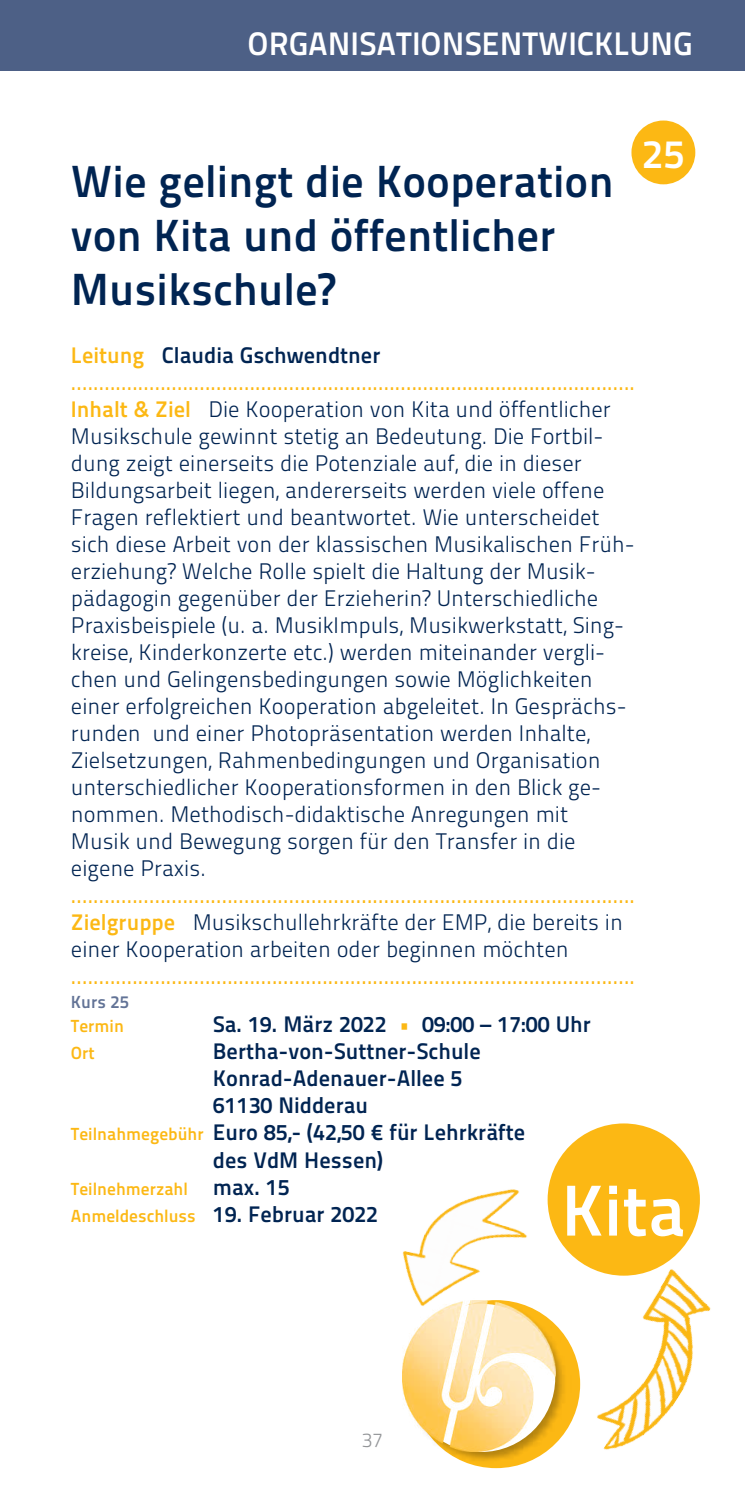
<style>
.page{position:relative;width:745px;height:1489px;background:#fff}
.page>*{position:absolute;margin:0;border:0;box-sizing:border-box;transform-origin:0 0}
.t1{font:72px "Titillium Maps 26 L 750 wt";color:#fff}
.t2{font:45px/54px "Titillium Maps 26 L 750 wt";color:#002452}
.t3{font:40px "Titillium Maps 26 L 750 wt";color:#fff}
.t4{font:32.5px "Titillium Maps 26 L 750 wt";color:#fff}
.t5{font:22.5px/27px "Titillium Maps 26 L 250 wt";color:#002452}
.t6{font:22.5px "Titillium Maps 26 L 500 wt";color:#fcb814}
.t7{font:22.5px "Titillium Maps 26 L 750 wt";color:#002452}
.t8{font:20px "Titillium Maps 26 L 250 wt";color:#939598}
.t9{font:17.5px/27px "Titillium Maps 26 L 750 wt";color:#fcb814}
.t10{font:17.5px "Titillium Maps 26 L 750 wt";color:#627396}
.s1{color:#fcb814}
.s2{font-family:"Titillium Maps 26 L 750 wt";color:#fcb814}
.s3{font-size:17.5px;color:#fcb814}
.s4{font-size:22.5px;color:#002452}
</style>
<div class="page">
<div style="left:0;top:0;width:744px;height:71px;background:#4d6086"></div>
<div style="left:631px;top:120px;width:63px;height:64px;background:#fcb814;border-radius:50%"></div>
<div style="left:547px;top:1123px;width:152px;height:152px;background:#fcb814;border-radius:50%"></div>
<img style="left:445px;top:1451px;width:96px;height:18px">
<img style="left:402px;top:1332px;width:139px;height:119px">
<img style="left:541px;top:1247px;width:170px;height:208px">
<img style="left:402px;top:1166px;width:153px;height:166px">
<h3 class="t4" style="left:247px;top:33px;width:446px">ORGANISATIONSENTWICKLUNG</h3>
<h2 class="t2" style="left:71px;top:159px;width:544px">Wie gelingt die Kooperation von Kita und öffentlicher<br>Musikschule?</h2>
<h3 class="t3" style="left:641px;top:141px;width:44px">25</h3>
<p class="t7" style="left:71px;top:347px;width:311px"><span class="s1">Leitung</span> Claudia Gschwendtner</p>
<p class="t6" style="left:71px;top:374px;width:565px">.....................................................................................................</p>
<p class="t5" style="left:71px;top:398px;width:565px"><span class="s2">Inhalt &amp; Ziel</span> Die Kooperation von Kita und öffentlicher Musikschule gewinnt stetig an Bedeutung. Die Fortbil&shy;dung zeigt einerseits die Potenziale auf, die in dieser Bildungsarbeit liegen, andererseits werden viele offene Fragen reflektiert und beantwortet. Wie unterscheidet sich diese Arbeit von der klassischen Musikalischen Früh&shy;erziehung? Welche Rolle spielt die Haltung der Musik&shy;pädagogin gegenüber der Erzieherin? Unterschiedliche Praxisbeispiele (u. a. MusikImpuls, Musikwerkstatt, Sing&shy;kreise, Kinderkonzerte etc.) werden miteinander vergli&shy;chen und Gelingensbedingungen sowie Möglichkeiten einer erfolgreichen Kooperation abgeleitet. In Gesprächs&shy;runden und einer Photopräsentation werden Inhalte, Zielsetzungen, Rahmenbedingungen und Organisation unterschiedlicher Kooperationsformen in den Blick ge&shy;nommen. Methodisch-didaktische Anregungen mit<br>Musik und Bewegung sorgen für den Transfer in die eigene Praxis.</p>
<p class="t6" style="left:71px;top:887px;width:565px">.....................................................................................................</p>
<p class="t5" style="left:71px;top:911px;width:553px"><span class="s2">Zielgruppe</span> Musikschullehrkräfte der EMP, die bereits in einer Kooperation arbeiten oder beginnen möchten</p>
<p class="t6" style="left:71px;top:968px;width:565px">.....................................................................................................</p>
<p class="t10" style="left:71px;top:995px;width:60px">Kurs 25</p>
<p class="t9" style="left:71px;top:1014px;width:54px">Termin</p>
<p class="t7" style="left:213px;top:1016px;width:379px">Sa. 19. März 2022 <span class="s1">•</span> 09:00 – 17:00 Uhr</p>
<p class="t9" style="left:71px;top:1041px;width:25px">Ort</p>
<p class="t7" style="left:213px;top:1043px;width:269px">Bertha-von-Suttner-Schule</p>
<p class="t7" style="left:213px;top:1070px;width:251px">Konrad-Adenauer-Allee 5</p>
<p class="t7" style="left:213px;top:1097px;width:157px">61130 Nidderau</p>
<p class="t7" style="left:71px;top:1124px;width:455px"><span class="s3">Teilnahmegebühr</span> Euro 85,- (42,50 € für Lehrkräfte</p>
<p class="t7" style="left:213px;top:1151px;width:171px">des VdM Hessen)</p>
<p class="t9" style="left:71px;top:1176px;width:308px">Teilnehmerzahl <span class="s4">max. 15<br></span>Anmeldeschluss <span class="s4">19. Februar 2022</span></p>
<h1 class="t1" style="left:561px;top:1185px;width:126px">Kita</h1>
<p class="t8" style="left:361px;top:1433px;width:23px">37</p>
</div>
